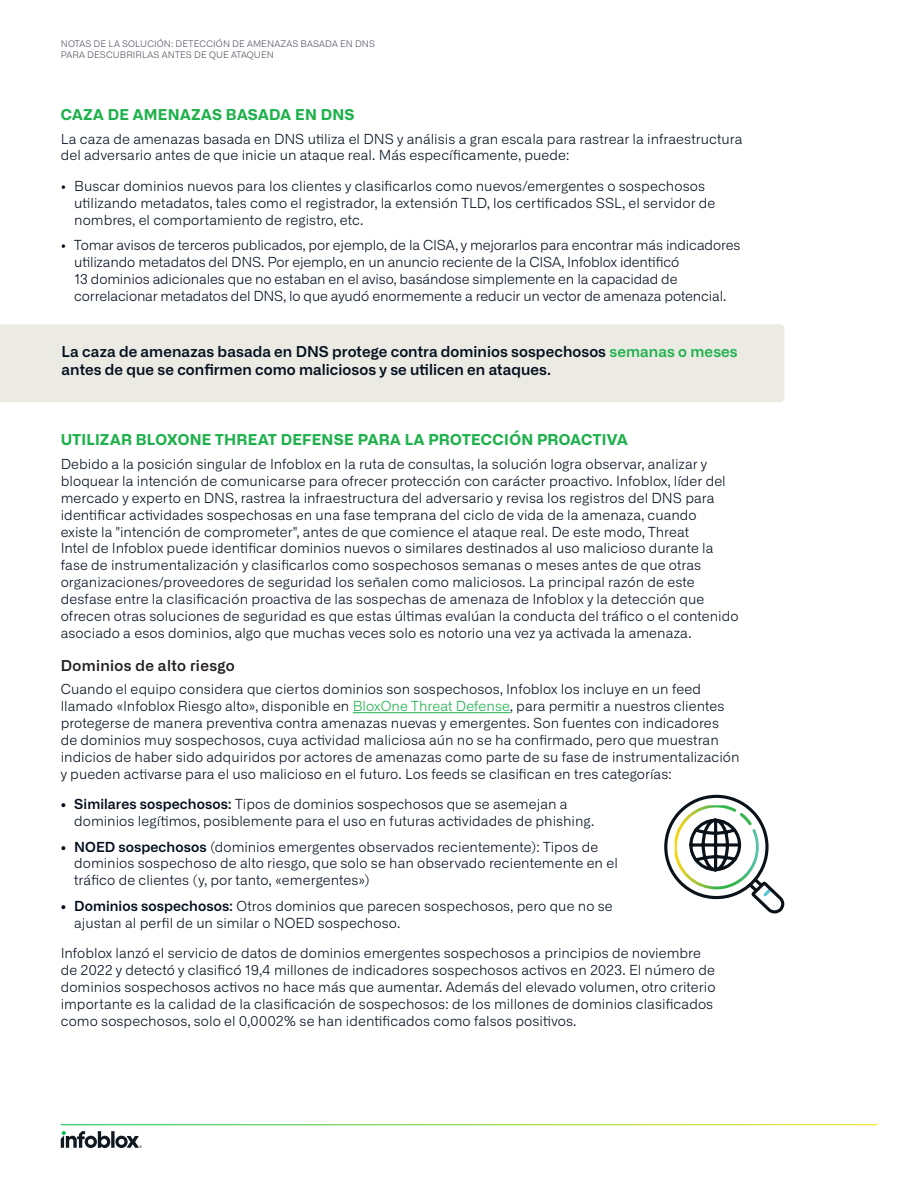
<style>
.page{position:relative;width:918px;height:1188px;background:#fff}
.page>*{position:absolute;margin:0;border:0;box-sizing:border-box;transform-origin:0 0}
.body_text{font:600 15px/18px "Alliance No.1";letter-spacing:.005em;color:#030f1e}
.Heading_Level_1{font:700 15px "Alliance No.2";letter-spacing:.02em;color:#1eb14b}
.Heading_level_2{font:600 15px "Alliance No.2";letter-spacing:.025em;color:#231f20}
.body_text-2{font:300 13.8px/16.8px "Alliance No.1";letter-spacing:.005em;color:#030f1e}
.t1{font:300 9px/10.5px "Alliance No.1";letter-spacing:.015em;color:#4d515e}
.s1{color:#1eb14b}
.s2{font-weight:600}
</style>
<div class="page">
<svg style="left:61px;top:1131px;width:81px;height:17px"></svg>
<div style="left:0;top:324px;width:784px;height:78px;background:#ebebe4"></div>
<hr style="left:353px;top:712px;width:157px;height:1px;background:#1eb14b">
<svg style="left:664px;top:794px;width:120px;height:120px"></svg>
<p class="t1" style="left:61px;top:39px;width:316px">NOTAS DE LA SOLUCIÓN: DETECCIÓN DE AMENAZAS BASADA EN DNS<br>PARA DESCUBRIRLAS ANTES DE QUE ATAQUEN</p>
<p class="Heading_Level_1" style="left:61px;top:105px;width:295px">CAZA DE AMENAZAS BASADA EN DNS</p>
<p class="body_text-2" style="left:61px;top:130px;width:683px">La caza de amenazas basada en DNS utiliza el DNS y análisis a gran escala para rastrear la infraestructura del adversario antes de que inicie un ataque real. Más específicamente, puede:</p>
<p class="body_text-2" style="left:74px;top:177px;width:643px;text-indent:-14px">• Buscar dominios nuevos para los clientes y clasificarlos como nuevos/emergentes o sospechosos utilizando metadatos, tales como el registrador, la extensión TLD, los certificados SSL, el servidor de nombres, el comportamiento de registro, etc.</p>
<p class="body_text-2" style="left:74px;top:237px;width:668px;text-indent:-14px">• Tomar avisos de terceros publicados, por ejemplo, de la CISA, y mejorarlos para encontrar más indicadores utilizando metadatos del DNS. Por ejemplo, en un anuncio reciente de la CISA, Infoblox identificó<br>13 dominios adicionales que no estaban en el aviso, basándose simplemente en la capacidad de correlacionar metadatos del DNS, lo que ayudó enormemente a reducir un vector de amenaza potencial.</p>
<p class="body_text" style="left:62px;top:342px;width:678px">La caza de amenazas basada en DNS protege contra dominios sospechosos <span class="s1">semanas o meses </span>antes de que se confirmen como maliciosos y se utilicen en ataques.</p>
<p class="Heading_Level_1" style="left:61px;top:430px;width:569px">UTILIZAR BLOXONE THREAT DEFENSE PARA LA PROTECCIÓN PROACTIVA</p>
<p class="body_text-2" style="left:61px;top:456px;width:679px">Debido a la posición singular de Infoblox en la ruta de consultas, la solución logra observar, analizar y bloquear la intención de comunicarse para ofrecer protección con carácter proactivo. Infoblox, líder del mercado y experto en DNS, rastrea la infraestructura del adversario y revisa los registros del DNS para identificar actividades sospechosas en una fase temprana del ciclo de vida de la amenaza, cuando<br>existe la "intención de comprometer", antes de que comience el ataque real. De este modo, Threat<br>Intel de Infoblox puede identificar dominios nuevos o similares destinados al uso malicioso durante la fase de instrumentalización y clasificarlos como sospechosos semanas o meses antes de que otras organizaciones/proveedores de seguridad los señalen como maliciosos. La principal razón de este desfase entre la clasificación proactiva de las sospechas de amenaza de Infoblox y la detección que ofrecen otras soluciones de seguridad es que estas últimas evalúan la conducta del tráfico o el contenido asociado a esos dominios, algo que muchas veces solo es notorio una vez ya activada la amenaza.</p>
<p class="Heading_level_2" style="left:61px;top:656px;width:176px">Dominios de alto riesgo</p>
<p class="body_text-2" style="left:61px;top:681px;width:680px">Cuando el equipo considera que ciertos dominios son sospechosos, Infoblox los incluye en un feed llamado «Infoblox Riesgo alto», disponible en <span class="s1">BloxOne Threat Defense</span>, para permitir a nuestros clientes protegerse de manera preventiva contra amenazas nuevas y emergentes. Son fuentes con indicadores<br>de dominios muy sospechosos, cuya actividad maliciosa aún no se ha confirmado, pero que muestran indicios de haber sido adquiridos por actores de amenazas como parte de su fase de instrumentalización y pueden activarse para el uso malicioso en el futuro. Los feeds se clasifican en tres categorías:</p>
<p class="body_text-2" style="left:74px;top:796px;width:522px;text-indent:-14px"><span class="s2">• Similares sospechosos:</span> Tipos de dominios sospechosos que se asemejan a dominios legítimos, posiblemente para el uso en futuras actividades de phishing.</p>
<p class="body_text-2" style="left:74px;top:838px;width:545px;text-indent:-14px"><span class="s2">• NOED sospechosos</span> (dominios emergentes observados recientemente): Tipos de dominios sospechoso de alto riesgo, que solo se han observado recientemente en el tráfico de clientes (y, por tanto, «emergentes»)</p>
<p class="body_text-2" style="left:74px;top:897px;width:540px;text-indent:-14px"><span class="s2">• Dominios sospechosos:</span> Otros dominios que parecen sospechosos, pero que no se ajustan al perfil de un similar o NOED sospechoso.</p>
<p class="body_text-2" style="left:61px;top:945px;width:656px">Infoblox lanzó el servicio de datos de dominios emergentes sospechosos a principios de noviembre de 2022 y detectó y clasificó 19,4 millones de indicadores sospechosos activos en 2023. El número de dominios sospechosos activos no hace más que aumentar. Además del elevado volumen, otro criterio importante es la calidad de la clasificación de sospechosos: de los millones de dominios clasificados como sospechosos, solo el 0,0002% se han identificados como falsos positivos.</p>
</div>
